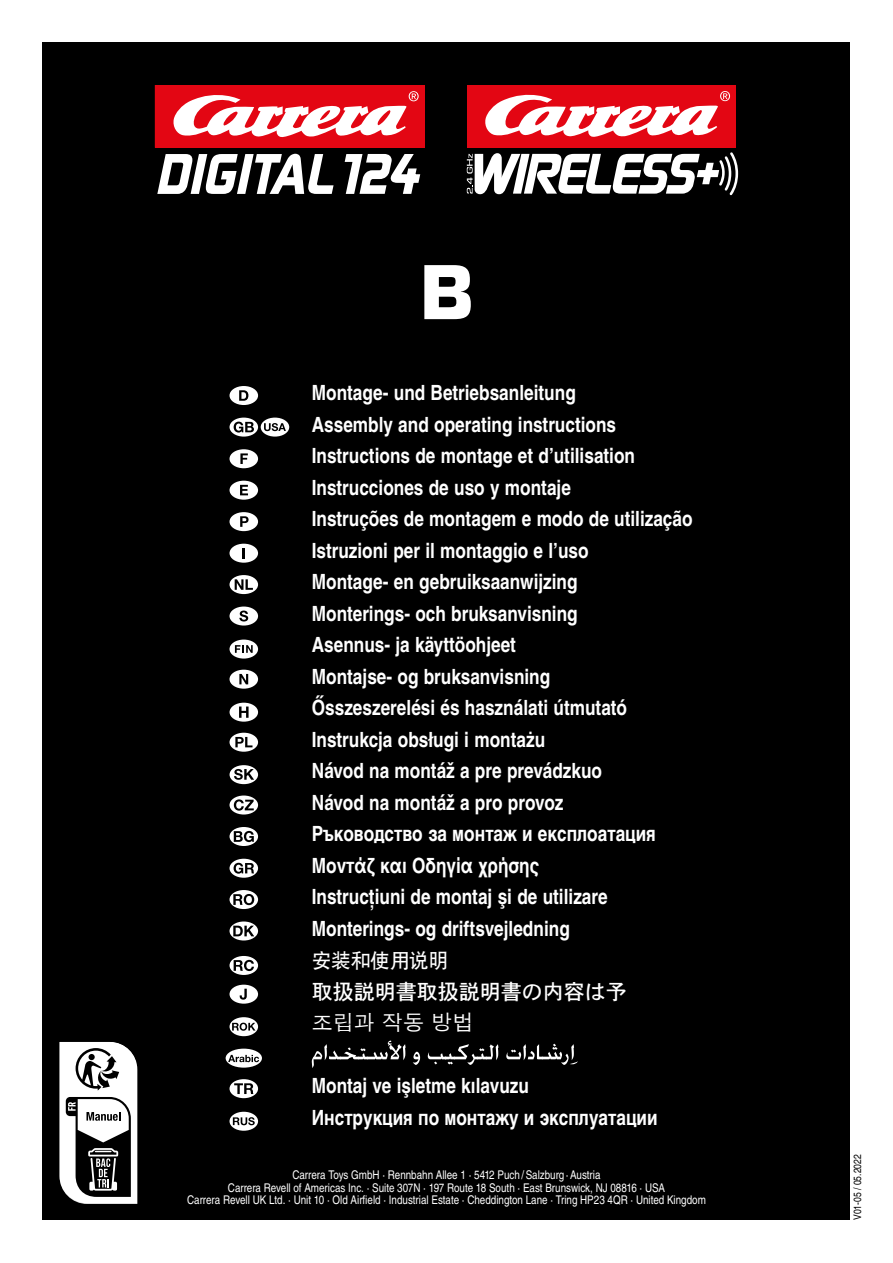
<style>
.page{position:relative;width:893px;height:1263px;background:#fff}
.page>*{position:absolute;margin:0;border:0;box-sizing:border-box;transform-origin:0 0}
.t1{font:900 81px "Eurostile";color:#fff}
.t2{font:21px/31.5px "Nimbus San LOT Bol Con";color:#fff}
.t3{font:21px "Osaka";color:#fff}
.t4{font:21px "Apple Gothic";color:#fff}
.t5{font:19.5px "SIL Hei Med Jian";color:#fff}
.t6{font:12px/12.8px "Nimbus San LOT Reg Con";color:#fff;text-align:center}
.t7{font:10.5px "Nimbus San LOT Reg Con";color:#000}
</style>
<div class="page">
<div style="left:43px;top:42px;width:807px;height:1178px;background:#000"></div>
<div style="left:467px;top:85px;width:268px;height:62px;background:#e30613"></div>
<svg style="left:485px;top:91px;width:245px;height:46px"></svg>
<svg style="left:467px;top:152px;width:271px;height:43px"></svg>
<div style="left:155px;top:85px;width:269px;height:62px;background:#e30613"></div>
<div style="left:155px;top:85px;width:269px;height:63px;border:1px solid #e30613"></div>
<svg style="left:173px;top:91px;width:246px;height:46px"></svg>
<svg style="left:157px;top:154px;width:177px;height:40px"></svg>
<svg style="left:345px;top:154px;width:75px;height:40px"></svg>
<div style="left:230px;top:386px;width:28px;height:19px;background:#fff;border-radius:50%"></div>
<svg style="left:239px;top:390px;width:9px;height:11px"></svg>
<div style="left:230px;top:449px;width:28px;height:19px;background:#fff;border-radius:50%"></div>
<svg style="left:240px;top:453px;width:8px;height:11px"></svg>
<div style="left:230px;top:512px;width:28px;height:19px;background:#fff;border-radius:50%"></div>
<svg style="left:240px;top:516px;width:9px;height:11px"></svg>
<div style="left:230px;top:481px;width:28px;height:19px;background:#fff;border-radius:50%"></div>
<svg style="left:240px;top:485px;width:8px;height:10px"></svg>
<svg style="left:230px;top:418px;width:28px;height:19px"></svg>
<svg style="left:234px;top:422px;width:20px;height:11px"></svg>
<div style="left:261px;top:418px;width:28px;height:19px;background:#fff;border-radius:50%"></div>
<svg style="left:264px;top:423px;width:22px;height:8px"></svg>
<div style="left:230px;top:544px;width:28px;height:19px;background:#fff;border-radius:50%"></div>
<svg style="left:243px;top:548px;width:2px;height:10px"></svg>
<div style="left:230px;top:859px;width:28px;height:19px;background:#fff;border-radius:50%"></div>
<svg style="left:234px;top:863px;width:20px;height:11px"></svg>
<div style="left:230px;top:606px;width:28px;height:19px;background:#fff;border-radius:50%"></div>
<svg style="left:239px;top:610px;width:9px;height:11px"></svg>
<div style="left:230px;top:575px;width:28px;height:19px;background:#fff;border-radius:50%"></div>
<svg style="left:235px;top:579px;width:18px;height:11px"></svg>
<svg style="left:230px;top:733px;width:28px;height:19px"></svg>
<svg style="left:235px;top:737px;width:17px;height:10px"></svg>
<div style="left:230px;top:639px;width:28px;height:19px;background:#fff;border-radius:50%"></div>
<svg style="left:235px;top:645px;width:18px;height:8px"></svg>
<div style="left:230px;top:670px;width:28px;height:19px;background:#fff;border-radius:50%"></div>
<svg style="left:239px;top:674px;width:9px;height:10px"></svg>
<div style="left:230px;top:795px;width:28px;height:19px;background:#fff;border-radius:50%"></div>
<svg style="left:234px;top:799px;width:20px;height:12px"></svg>
<svg style="left:230px;top:827px;width:28px;height:19px"></svg>
<svg style="left:234px;top:831px;width:20px;height:11px"></svg>
<div style="left:230px;top:890px;width:28px;height:19px;background:#fff;border-radius:50%"></div>
<svg style="left:233px;top:894px;width:21px;height:11px"></svg>
<svg style="left:230px;top:956px;width:28px;height:19px"></svg>
<svg style="left:234px;top:960px;width:20px;height:11px"></svg>
<div style="left:230px;top:985px;width:28px;height:19px;background:#fff;border-radius:50%"></div>
<svg style="left:240px;top:989px;width:7px;height:11px"></svg>
<div style="left:230px;top:1079px;width:28px;height:19px;background:#fff;border-radius:50%"></div>
<svg style="left:234px;top:1083px;width:19px;height:11px"></svg>
<svg style="left:230px;top:921px;width:28px;height:19px"></svg>
<svg style="left:233px;top:926px;width:21px;height:10px"></svg>
<div style="left:230px;top:1017px;width:28px;height:19px;background:#fff;border-radius:50%"></div>
<svg style="left:232px;top:1023px;width:23px;height:8px"></svg>
<svg style="left:230px;top:1112px;width:28px;height:19px"></svg>
<svg style="left:233px;top:1117px;width:22px;height:8px"></svg>
<div style="left:226px;top:1049px;width:36px;height:18px;background:#fff;border-radius:50%"></div>
<svg style="left:228px;top:1055px;width:31px;height:7px"></svg>
<div style="left:230px;top:703px;width:28px;height:19px;background:#fff;border-radius:50%"></div>
<svg style="left:239px;top:706px;width:10px;height:12px"></svg>
<div style="left:230px;top:765px;width:28px;height:19px;background:#fff;border-radius:50%"></div>
<svg style="left:234px;top:769px;width:20px;height:11px"></svg>
<svg style="left:312px;top:1041px;width:266px;height:27px"></svg>
<svg style="left:60px;top:1042px;width:77px;height:162px"></svg>
<h1 class="t1" style="left:420px;top:234px;width:54px">B</h1>
<p class="t2" style="left:312px;top:378px;width:382px">Montage- und Betriebsanleitung<br>Assembly and operating instructions Instructions de montage et d’utilisation Instrucciones de uso y montaje<br>Instruções de montagem e modo de utilização Istruzioni per il montaggio e l’uso<br>Montage- en gebruiksaanwijzing<br>Monterings- och bruksanvisning<br>Asennus- ja käyttöohjeet<br>Montajse- og bruksanvisning<br>Ősszeszerelési és használati útmutató Instrukcja obsługi i montażu<br>Návod na montáž a pre prevádzkuo<br>Návod na montáž a pro provoz<br>Ръководство за монтаж и експлоатация Mоνтάζ και Оδηγία χρήσης<br>Instrucţiuni de montaj şi de utilizare Monterings- og driftsvejledning</p>
<p class="t5" style="left:312px;top:948px;width:138px">安装和使用说明</p>
<p class="t3" style="left:312px;top:978px;width:316px">取扱説明書取扱説明書の内容は予</p>
<p class="t4" style="left:312px;top:1011px;width:163px">조립과 작동 방법</p>
<p class="t2" style="left:312px;top:1071px;width:347px">Montaj ve işletme kılavuzu<br>Инструкция по монтажу и эксплуатации</p>
<p class="t6" style="left:187px;top:1168px;width:520px">Carrera Toys GmbH · Rennbahn Allee 1 · 5412 Puch /Salzburg ·Austria<br>Carrera Revell of Americas Inc. · Suite 307N · 197 Route 18 South · East Brunswick, NJ 08816 · USA<br>Carrera Revell UK Ltd. · Unit 10 · Old Airfield · Industrial Estate · Cheddington Lane · Tring HP23 4QR · United Kingdom</p>
<p class="t7" style="left:851px;top:1220px;width:67px;rotate:-90deg">V01-05 / 05.2022</p>
</div>
